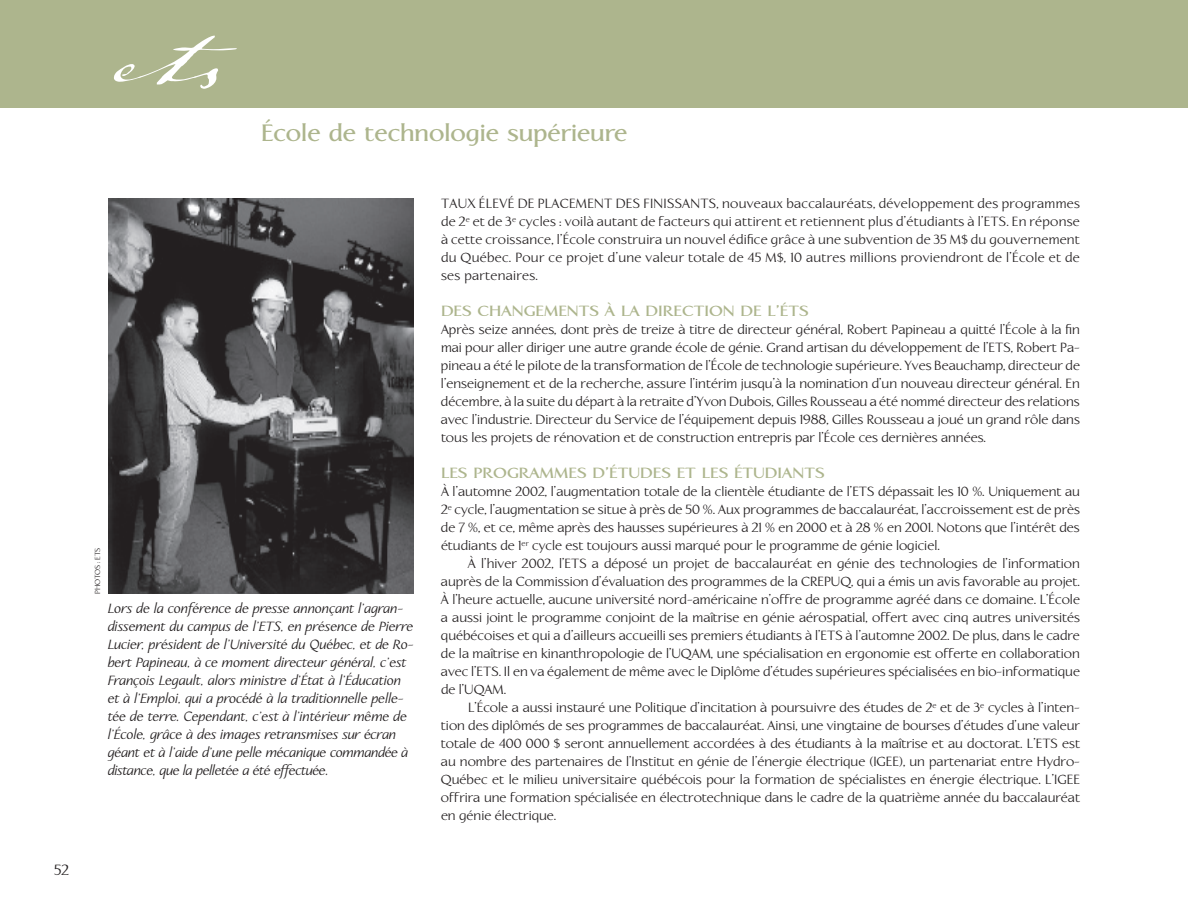
<style>
.page{position:relative;width:1188px;height:918px;background:#fff}
.page>*{position:absolute;margin:0;border:0;box-sizing:border-box;transform-origin:0 0}
.t1{font:144px "Johann Sparkling ITC";color:#fff}
.t2{font:700 24px "Linotype Aperto";color:#adb58d}
.t3{font:700 15px "Linotype Aperto";color:#adb58d;scale:1.1 1}
.t4{font:15px "Linotype Aperto";color:#231f20}
.t5{font:13.5px/18px "Linotype Aperto";color:#231f20;text-align:justify}
.t6{font:italic 13.5px/18px "Linotype Aperto";color:#231f20}
.t7{font:7.5px "Linotype Aperto";color:#231f20}
</style>
<div class="page">
<div style="left:0;top:0;width:1188px;height:108px;background:#adb58d"></div>
<img style="left:108px;top:198px;width:306px;height:396px">
<p class="t4" style="left:54px;top:862px;width:16px">52</p>
<h1 class="t1" style="left:108px;top:-53px;width:120px">ets</h1>
<h2 class="t2" style="left:261px;top:119px;width:368px">École de technologie supérieure</h2>
<p class="t7" style="left:93px;top:594px;width:48px;rotate:-90deg">PHOTOS : ETS</p>
<p class="t6" style="left:108px;top:599px;width:308px">Lors de la conférence de presse annonçant l’agran&shy;dissement du campus de l’ETS, en présence de Pierre Lucier, président de l’Université du Québec, et de Ro&shy;bert Papineau, à ce moment directeur général, c’est François Legault, alors ministre d’État à l’Éducation et à l’Emploi, qui a procédé à la traditionnelle pelle&shy;tée de terre. Cependant, c’est à l’intérieur même de l’École, grâce à des images retransmises sur écran géant et à l’aide d’une pelle mécanique commandée à distance, que la pelletée a été effectuée.</p>
<p class="t5" style="left:441px;top:195px;width:641px">TAUX ÉLEVÉ DE PLACEMENT DES FINISSANTS, nouveaux baccalauréats, développement des programmes de 2<sup>e</sup> et de 3<sup>e</sup> cycles : voilà autant de facteurs qui attirent et retiennent plus d’étudiants à l’ETS. En réponse à cette croissance, l’École construira un nouvel édifice grâce à une subvention de 35 M$ du gouvernement du Québec. Pour ce projet d’une valeur totale de 45 M$, 10 autres millions proviendront de l’École et de ses partenaires.</p>
<p class="t3" style="left:441px;top:302px;width:336px">DES CHANGEMENTS À LA DIRECTION DE L’ÉTS</p>
<p class="t5" style="left:441px;top:321px;width:641px">Après seize années, dont près de treize à titre de directeur général, Robert Papineau a quitté l’École à la fin mai pour aller diriger une autre grande école de génie. Grand artisan du développement de l’ETS, Robert Pa&shy;pineau a été le pilote de la transformation de l’École de technologie supérieure. Yves Beauchamp, directeur de l’enseignement et de la recherche, assure l’intérim jusqu’à la nomination d’un nouveau directeur général. En décembre, à la suite du départ à la retraite d’Yvon Dubois, Gilles Rousseau a été nommé directeur des relations avec l’industrie. Directeur du Service de l’équipement depuis 1988, Gilles Rousseau a joué un grand rôle dans tous les projets de rénovation et de construction entrepris par l’École ces dernières années.</p>
<p class="t3" style="left:441px;top:464px;width:350px">LES PROGRAMMES D’ÉTUDES ET LES ÉTUDIANTS</p>
<p class="t5" style="left:441px;top:483px;width:641px">À l’automne 2002, l’augmentation totale de la clientèle étudiante de l’ETS dépassait les 10 %. Uniquement au 2<sup>e</sup> cycle, l’augmentation se situe à près de 50 %. Aux programmes de baccalauréat, l’accroissement est de près de 7 %, et ce, même après des hausses supérieures à 21 % en 2000 et à 28 % en 2001. Notons que l’intérêt des étudiants de 1<sup>er</sup> cycle est toujours aussi marqué pour le programme de génie logiciel.</p>
<p class="t5" style="left:441px;top:555px;width:641px;text-indent:27px">À l’hiver 2002, l’ETS a déposé un projet de baccalauréat en génie des technologies de l’information auprès de la Commission d’évaluation des programmes de la CREPUQ, qui a émis un avis favorable au projet.<br>À l’heure actuelle, aucune université nord-américaine n’offre de programme agréé dans ce domaine. L’École a aussi joint le programme conjoint de la maîtrise en génie aérospatial, offert avec cinq autres universités québécoises et qui a d’ailleurs accueilli ses premiers étudiants à l’ETS à l’automne 2002. De plus, dans le cadre de la maîtrise en kinanthropologie de l’UQAM, une spécialisation en ergonomie est offerte en collaboration avec l’ETS. Il en va également de même avec le Diplôme d’études supérieures spécialisées en bio-informatique de l’UQAM.</p>
<p class="t5" style="left:441px;top:699px;width:641px;text-indent:27px">L’École a aussi instauré une Politique d’incitation à poursuivre des études de 2<sup>e</sup> et de 3<sup>e</sup> cycles à l’inten&shy;tion des diplômés de ses programmes de baccalauréat. Ainsi, une vingtaine de bourses d’études d’une valeur totale de 400 000 $ seront annuellement accordées à des étudiants à la maîtrise et au doctorat. L’ETS est au nombre des partenaires de l’Institut en génie de l’énergie électrique (IGEE), un partenariat entre Hydro-Québec et le milieu universitaire québécois pour la formation de spécialistes en énergie électrique. L’IGEE offrira une formation spécialisée en électrotechnique dans le cadre de la quatrième année du baccalauréat en génie électrique.</p>
</div>
